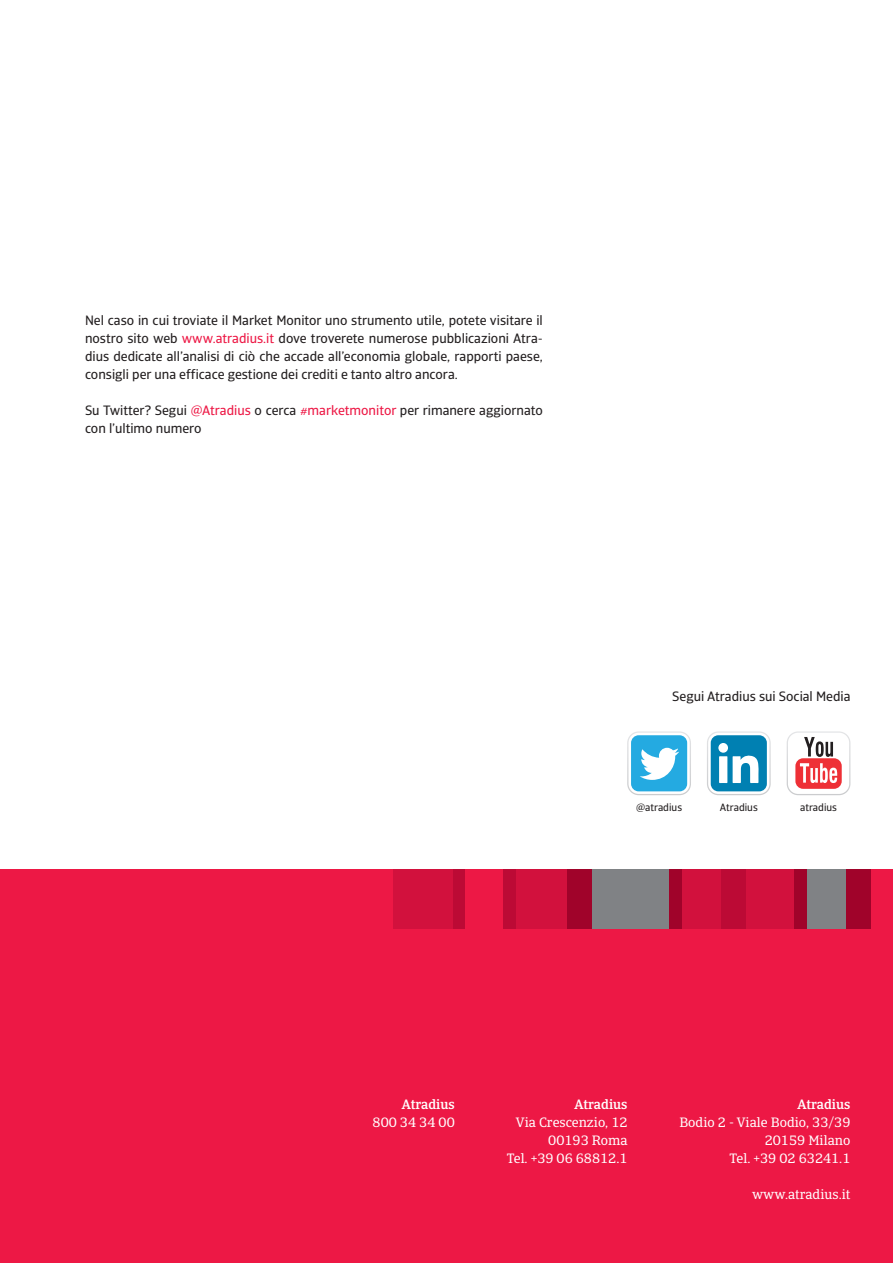
<style>
.page{position:relative;width:893px;height:1263px;background:#fff}
.page>*{position:absolute;margin:0;border:0;box-sizing:border-box;transform-origin:0 0}
.t1{font:13.5px/18px "Catalana Sans";color:#231f20;text-align:justify}
.t2{font:13.5px/18px "Catalana";color:#fff;text-align:right}
.t3{font:500 13.5px "Catalana";color:#fff}
.t4{font:10.5px "Catalana Sans";color:#231f20}
.s1{color:#ed1845}
</style>
<div class="page">
<div style="left:0;top:869px;width:893px;height:394px;background:#ed1845"></div>
<div style="left:452px;top:869px;width:13px;height:60px;background:#bc0a35"></div>
<div style="left:393px;top:869px;width:59px;height:60px;background:#d2113d"></div>
<div style="left:516px;top:869px;width:51px;height:60px;background:#d2113d"></div>
<div style="left:746px;top:869px;width:49px;height:60px;background:#d2113d"></div>
<div style="left:567px;top:869px;width:26px;height:60px;background:#a0032a"></div>
<div style="left:720px;top:869px;width:26px;height:60px;background:#bc0a35"></div>
<div style="left:846px;top:869px;width:25px;height:60px;background:#a0032a"></div>
<div style="left:503px;top:869px;width:13px;height:60px;background:#bc0a35"></div>
<div style="left:593px;top:869px;width:76px;height:60px;background:#808285"></div>
<div style="left:669px;top:869px;width:13px;height:60px;background:#a0032a"></div>
<div style="left:682px;top:869px;width:38px;height:60px;background:#d2113d"></div>
<div style="left:807px;top:869px;width:39px;height:60px;background:#808285"></div>
<div style="left:795px;top:869px;width:12px;height:60px;background:#a0032a"></div>
<svg style="left:627px;top:731px;width:64px;height:64px"></svg>
<svg style="left:707px;top:731px;width:64px;height:64px"></svg>
<div style="left:718px;top:743px;width:10px;height:10px;background:#fff;border-radius:50%"></div>
<svg style="left:787px;top:731px;width:63px;height:64px"></svg>
<p class="t1" style="left:85px;top:311px;width:459px">Nel caso in cui troviate il Market Monitor uno strumento utile, potete visitare il nostro sito web <span class="s1">www.atradius.it</span> dove troverete numerose pubblicazioni Atra&shy;dius dedicate all’analisi di ciò che accade all’economia globale, rapporti paese, consigli per una efficace gestione dei crediti e tanto altro ancora.</p>
<p class="t1" style="left:85px;top:401px;width:459px">Su Twitter? Segui <span class="s1">@Atradius</span> o cerca <span class="s1">#marketmonitor</span> per rimanere aggiornato con l’ultimo numero</p>
<p class="t1" style="left:672px;top:688px;width:180px">Segui Atradius sui Social Media</p>
<p class="t4" style="left:636px;top:801px;width:48px">@atradius</p>
<p class="t4" style="left:720px;top:801px;width:39px">Atradius</p>
<p class="t4" style="left:800px;top:801px;width:38px">atradius</p>
<p class="t3" style="left:402px;top:1096px;width:54px">Atradius</p>
<p class="t2" style="left:373px;top:1114px;width:84px">800 34 34 00</p>
<p class="t3" style="left:575px;top:1096px;width:54px">Atradius</p>
<p class="t2" style="left:507px;top:1114px;width:122px">Via Crescenzio, 12<br>00193 Roma<br>Tel. +39 06 68812.1</p>
<p class="t3" style="left:797px;top:1096px;width:54px">Atradius</p>
<p class="t2" style="left:679px;top:1114px;width:173px">Bodio 2 - Viale Bodio, 33/39<br>20159 Milano<br>Tel. +39 02 63241.1</p>
<p class="t2" style="left:752px;top:1186px;width:100px">www.atradius.it</p>
</div>
